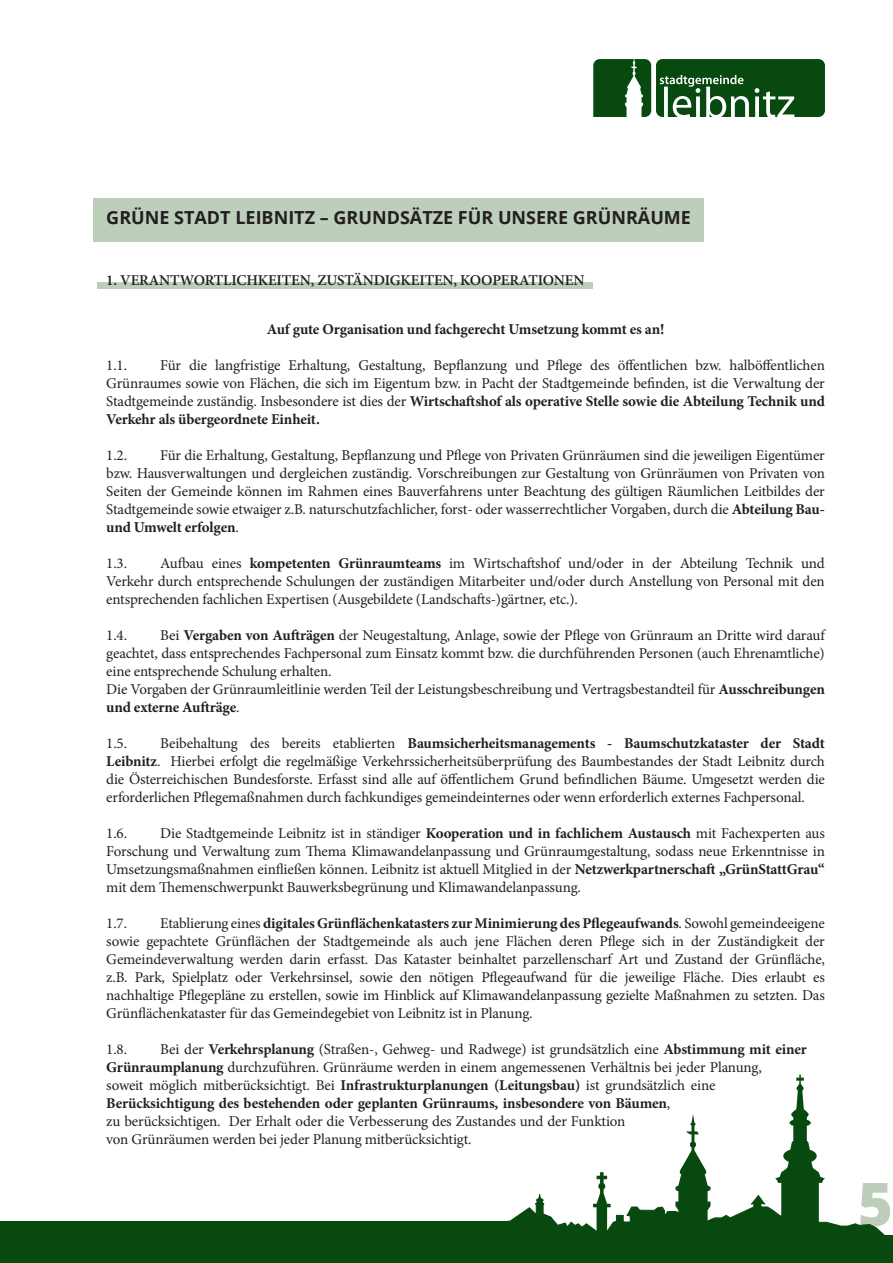
<style>
.page{position:relative;width:893px;height:1263px;background:#fff}
.page>*{position:absolute;margin:0;border:0;box-sizing:border-box;transform-origin:0 0}
.t1{font:800 60px "Open Sans";color:#bdceba}
.t2{font:700 18px "Open Sans";color:#231f20}
.t3{font:15px/18px "Minion Pro";letter-spacing:-.01em;color:#231f20;text-align:justify}
.t4{font:600 15px "Minion Pro";letter-spacing:-.01em;color:#231f20}
.t5{font:700 15px "Minion Pro";letter-spacing:-.01em;color:#231f20}
.s1{font-weight:700}
</style>
<div class="page">
<svg style="left:596px;top:1075px;width:229px;height:119px"></svg>
<svg style="left:507px;top:1194px;width:378px;height:41px"></svg>
<div style="left:0;top:1221px;width:513px;height:42px;background:#07490e"></div>
<div style="left:115px;top:1235px;width:778px;height:28px;background:#07490e"></div>
<svg style="left:593px;top:59px;width:232px;height:58px;background:#346a39"></svg>
<div style="left:94px;top:198px;width:610px;height:43px;background:#bdceba"></div>
<div style="left:98px;top:282px;width:495px;height:7px;background:#bdceba"></div>
<p class="t2" style="left:106px;top:205px;width:586px">GRÜNE STADT LEIBNITZ – GRUNDSÄTZE FÜR UNSERE GRÜNRÄUME</p>
<p class="t4" style="left:106px;top:270px;width:480px">1. VERANTWORTLICHKEITEN, ZUSTÄNDIGKEITEN, KOOPERATIONEN</p>
<p class="t5" style="left:267px;top:318px;width:399px">Auf gute Organisation und fachgerecht Umsetzung kommt es an!</p>
<p class="t3" style="left:106px;top:356px;width:22px">1.1.</p>
<p class="t3" style="left:106px;top:356px;width:720px;text-indent:54px">Für die langfristige Erhaltung, Gestaltung, Bepflanzung und Pflege des öffentlichen bzw. halböffentlichen Grünraumes sowie von Flächen, die sich im Eigentum bzw. in Pacht der Stadtgemeinde befinden, ist die Verwaltung der Stadtgemeinde zuständig. Insbesondere ist dies der <span class="s1">Wirtschaftshof als operative Stelle sowie die Abteilung Technik und Verkehr als übergeordnete Einheit.</span></p>
<p class="t3" style="left:106px;top:446px;width:22px">1.2.</p>
<p class="t3" style="left:106px;top:446px;width:720px;text-indent:54px">Für die Erhaltung, Gestaltung, Bepflanzung und Pflege von Privaten Grünräumen sind die jeweiligen Eigentümer bzw. Hausverwaltungen und dergleichen zuständig. Vorschreibungen zur Gestaltung von Grünräumen von Privaten von Seiten der Gemeinde können im Rahmen eines Bauverfahrens unter Beachtung des gültigen Räumlichen Leitbildes der Stadtgemeinde sowie etwaiger z.B. naturschutzfachlicher, forst- oder wasserrechtlicher Vorgaben, durch die <span class="s1">Abteilung Bau&shy;und Umwelt erfolgen</span>.</p>
<p class="t3" style="left:106px;top:554px;width:22px">1.3.</p>
<p class="t3" style="left:106px;top:554px;width:720px;text-indent:54px">Aufbau eines <span class="s1">kompetenten Grünraumteams</span> im Wirtschaftshof und/oder in der Abteilung Technik und Verkehr durch entsprechende Schulungen der zuständigen Mitarbeiter und/oder durch Anstellung von Personal mit den entsprechenden fachlichen Expertisen (Ausgebildete (Landschafts-)gärtner, etc.).</p>
<p class="t3" style="left:106px;top:626px;width:22px">1.4.</p>
<p class="t3" style="left:106px;top:626px;width:720px;text-align:left;text-indent:54px">Bei <span class="s1">Vergaben von Aufträgen</span> der Neugestaltung, Anlage, sowie der Pflege von Grünraum an Dritte wird darauf geachtet, dass entsprechendes Fachpersonal zum Einsatz kommt bzw. die durchführenden Personen (auch Ehrenamtliche) eine entsprechende Schulung erhalten.<br>Die Vorgaben der Grünraumleitlinie werden Teil der Leistungsbeschreibung und Vertragsbestandteil für <span class="s1">Ausschreibungen und externe Aufträge</span>.</p>
<p class="t3" style="left:106px;top:734px;width:22px">1.5.</p>
<p class="t3" style="left:106px;top:734px;width:720px;text-indent:54px">Beibehaltung des bereits etablierten <span class="s1">Baumsicherheitsmanagements - Baumschutzkataster der Stadt Leibnitz</span>. Hierbei erfolgt die regelmäßige Verkehrssicherheitsüberprüfung des Baumbestandes der Stadt Leibnitz durch die Österreichischen Bundesforste. Erfasst sind alle auf öffentlichem Grund befindlichen Bäume. Umgesetzt werden die erforderlichen Pflegemaßnahmen durch fachkundiges gemeindeinternes oder wenn erforderlich externes Fachpersonal.</p>
<p class="t3" style="left:106px;top:824px;width:22px">1.6.</p>
<p class="t3" style="left:106px;top:824px;width:720px;text-indent:54px">Die Stadtgemeinde Leibnitz ist in ständiger <span class="s1">Kooperation und in fachlichem Austausch</span> mit Fachexperten aus Forschung und Verwaltung zum Thema Klimawandelanpassung und Grünraumgestaltung, sodass neue Erkenntnisse in Umsetzungsmaßnahmen einfließen können. Leibnitz ist aktuell Mitglied in der <span class="s1">Netzwerkpartnerschaft „GrünStattGrau“ </span>mit dem Themenschwerpunkt Bauwerksbegrünung und Klimawandelanpassung.</p>
<p class="t3" style="left:106px;top:914px;width:22px">1.7.</p>
<p class="t3" style="left:106px;top:914px;width:720px;text-indent:54px">Etablierung eines <span class="s1">digitales Grünflächenkatasters zur Minimierung des Pflegeaufwands</span>. Sowohl gemeindeeigene sowie gepachtete Grünflächen der Stadtgemeinde als auch jene Flächen deren Pflege sich in der Zuständigkeit der Gemeindeverwaltung werden darin erfasst. Das Kataster beinhaltet parzellenscharf Art und Zustand der Grünfläche, z.B. Park, Spielplatz oder Verkehrsinsel, sowie den nötigen Pflegeaufwand für die jeweilige Fläche. Dies erlaubt es nachhaltige Pflegepläne zu erstellen, sowie im Hinblick auf Klimawandelanpassung gezielte Maßnahmen zu setzten. Das Grünflächenkataster für das Gemeindegebiet von Leibnitz ist in Planung.</p>
<p class="t3" style="left:106px;top:1040px;width:22px">1.8.</p>
<p class="t3" style="left:106px;top:1040px;width:702px;text-align:left;text-indent:54px">Bei der <span class="s1">Verkehrsplanung</span> (Straßen-, Gehweg- und Radwege) ist grundsätzlich eine <span class="s1">Abstimmung mit einer Grünraumplanung</span> durchzuführen. Grünräume werden in einem angemessenen Verhältnis bei jeder Planung,<br>soweit möglich mitberücksichtigt. Bei <span class="s1">Infrastrukturplanungen (Leitungsbau)</span> ist grundsätzlich eine <span class="s1">Berücksichtigung des bestehenden oder geplanten Grünraums, insbesondere von Bäumen</span>,<br>zu berücksichtigen. Der Erhalt oder die Verbesserung des Zustandes und der Funktion<br>von Grünräumen werden bei jeder Planung mitberücksichtigt.</p>
<h1 class="t1" style="left:858px;top:1158px;width:37px">5</h1>
</div>
